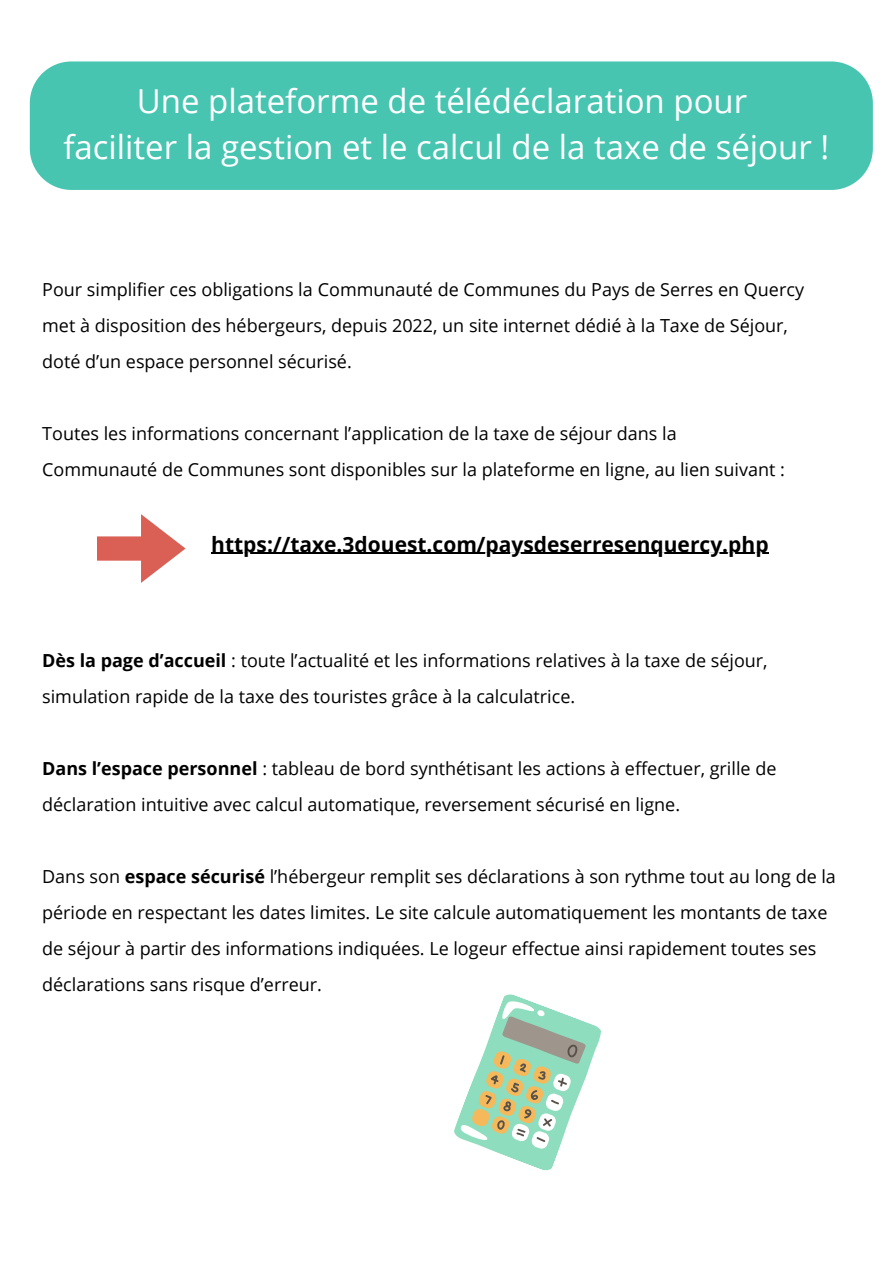
<style>
.page{position:relative;width:893px;height:1264px;background:#fff}
.page>*{position:absolute;margin:0;border:0;box-sizing:border-box;transform-origin:0 0}
.t1{font:33px "Open Sans";color:#fff}
.t2{font:700 21px "Open Sans";color:#000}
.t3{font:18px/36px "Open Sans";color:#000}
.s1{font-weight:700}
</style>
<div class="page">
<div style="left:30px;top:61px;width:842px;height:129px;background:#47c5b1"></div>
<hr style="left:211px;top:552px;width:557px;height:2px;background:#000">
<svg style="left:97px;top:514px;width:88px;height:69px"></svg>
<svg style="left:454px;top:994px;width:147px;height:177px"></svg>
<p class="t1" style="left:137px;top:78px;width:612px">Une plateforme de télédéclaration pour</p>
<p class="t1" style="left:63px;top:124px;width:767px">faciliter la gestion et le calcul de la taxe de séjour !</p>
<p class="t3" style="left:42px;top:271px;width:763px">Pour simplifier ces obligations la Communauté de Communes du Pays de Serres en Quercy</p>
<p class="t3" style="left:42px;top:307px;width:747px">met à disposition des hébergeurs, depuis 2022, un site internet dédié à la Taxe de Séjour,</p>
<p class="t3" style="left:42px;top:343px;width:311px">doté d’un espace personnel sécurisé.</p>
<p class="t3" style="left:42px;top:415px;width:636px">Toutes les informations concernant l’application de la taxe de séjour dans la</p>
<p class="t3" style="left:42px;top:451px;width:744px">Communauté de Communes sont disponibles sur la plateforme en ligne, au lien suivant :</p>
<p class="t2" style="left:211px;top:529px;width:558px">https://taxe.3douest.com/paysdeserresenquercy.php</p>
<p class="t3" style="left:42px;top:642px;width:727px"><span class="s1">Dès la page d’accueil</span> : toute l’actualité et les informations relatives à la taxe de séjour, simulation rapide de la taxe des touristes grâce à la calculatrice.</p>
<p class="t3" style="left:42px;top:750px;width:735px"><span class="s1">Dans l’espace personnel</span> : tableau de bord synthétisant les actions à effectuer, grille de déclaration intuitive avec calcul automatique, reversement sécurisé en ligne.</p>
<p class="t3" style="left:42px;top:858px;width:795px">Dans son <span class="s1">espace sécurisé</span> l’hébergeur remplit ses déclarations à son rythme tout au long de la période en respectant les dates limites. Le site calcule automatiquement les montants de taxe de séjour à partir des informations indiquées. Le logeur effectue ainsi rapidement toutes ses déclarations sans risque d’erreur.</p>
</div>
